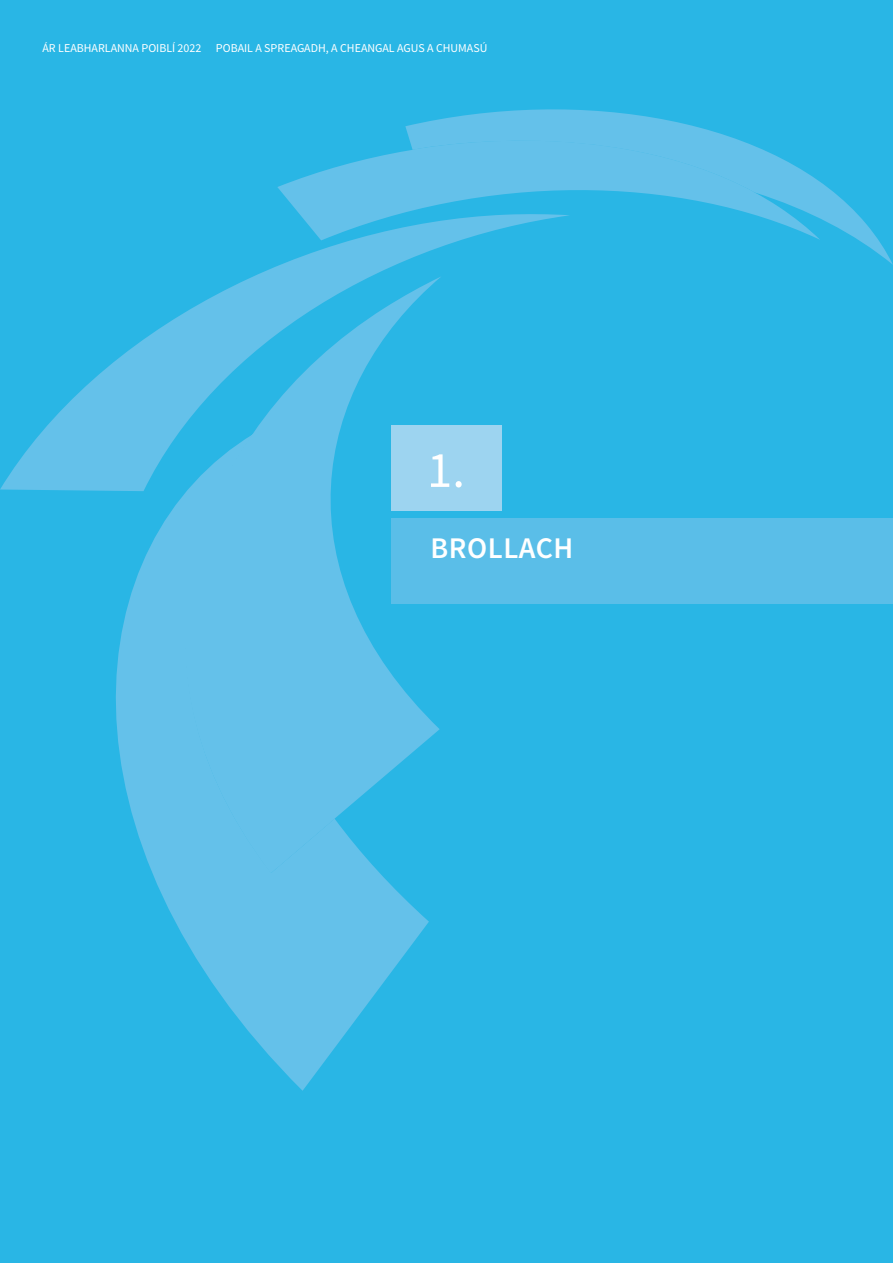
<style>
.page{position:relative;width:893px;height:1263px;background:#29b6e5}
.page>*{position:absolute;margin:0;border:0;box-sizing:border-box;transform-origin:0 0}
.Intro_Number{font:51px "Source Sans Pro";color:#fff}
.Intro_Head{font:600 30px "Source Sans Pro";letter-spacing:.02em;color:#fff}
.t1{font:12px "Source Sans Pro";color:#fff}
</style>
<div class="page">
<svg style="left:152px;top:510px;width:277px;height:581px;fill:#64c1ea"></svg>
<svg style="left:116px;top:491px;width:219px;height:382px;background:#5fc0e9"></svg>
<svg style="left:277px;top:151px;width:128px;height:63px;fill:#64c1ea"></svg>
<svg style="left:0;top:214px;width:441px;height:277px"></svg>
<svg style="left:405px;top:109px;width:488px;height:156px"></svg>
<div style="left:391px;top:425px;width:111px;height:85px;background:#9dd4f0"></div>
<div style="left:391px;top:519px;width:502px;height:85px;background:#5abee8"></div>
<p class="t1" style="left:43px;top:40px;width:446px">ÁR LEABHARLANNA POIBLÍ 2022 POBAIL A SPREAGADH, A CHEANGAL AGUS A CHUMASÚ</p>
<p class="Intro_Number" style="left:427px;top:438px;width:40px">1.</p>
<p class="Intro_Head" style="left:430px;top:529px;width:145px">BROLLACH</p>
</div>
